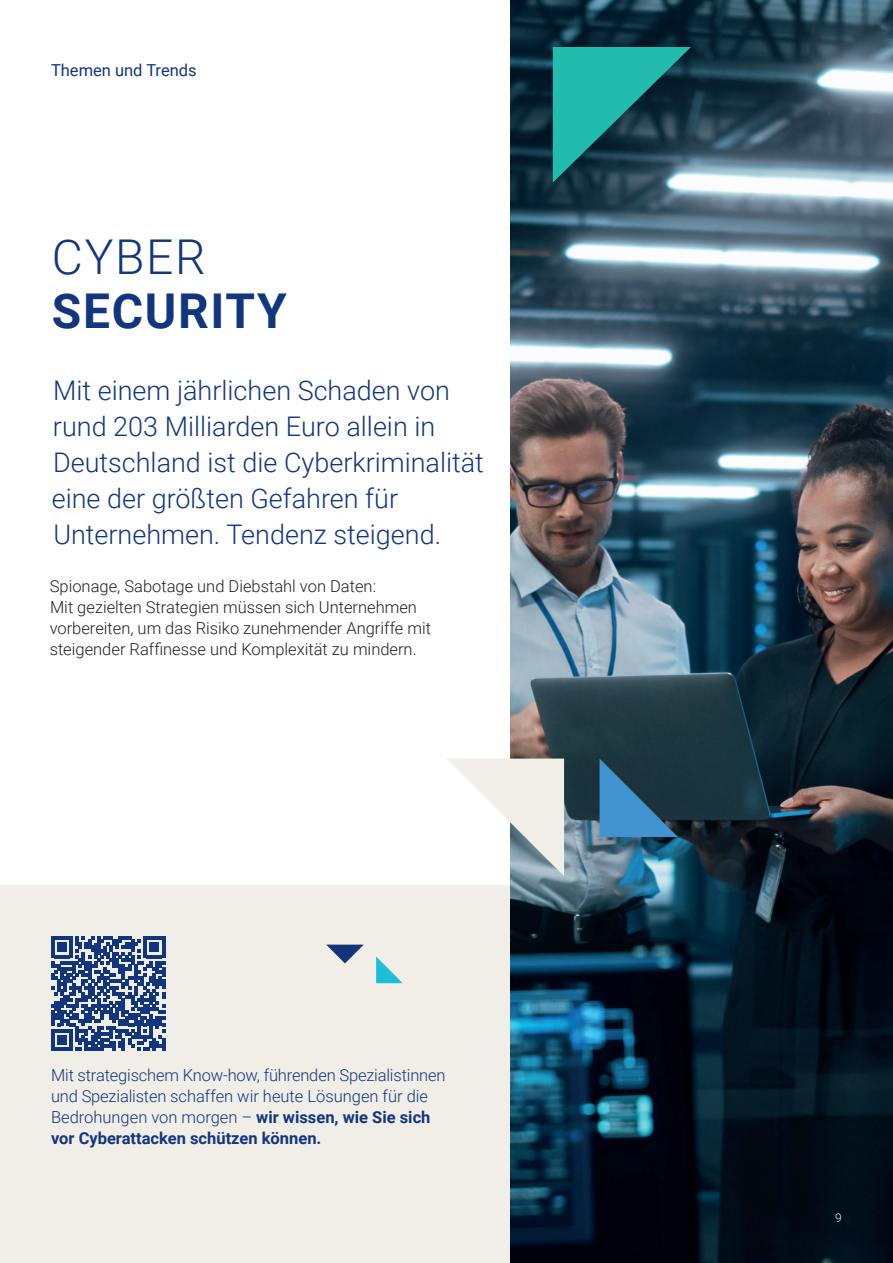
<style>
.page{position:relative;width:893px;height:1263px;background:#fff}
.page>*{position:absolute;margin:0;border:0;box-sizing:border-box;transform-origin:0 0}
.t1{font:700 48px "Roboto";letter-spacing:.035em;color:#11367e}
.t2{font:300 48px "Roboto";letter-spacing:.035em;color:#11367e}
.t3{font:300 27px/36px "Roboto";color:#11367e}
.t4{font:300 16.5px/21px "Roboto";color:#231f20}
.t5{font:300 16.5px/21px "Roboto";letter-spacing:-.01em;color:#11367e}
.t6{font:16.5px "Roboto";color:#11367e}
.t7{font:300 12px "Roboto";color:#f1ede7}
.s1{font-weight:700}
</style>
<div class="page">
<div style="left:0;top:886px;width:510px;height:377px;background:#f1ede7"></div>
<img style="left:510px;top:0;width:383px;height:1263px">
<svg style="left:553px;top:47px;width:138px;height:136px;background:#207c7d"></svg>
<svg style="left:447px;top:759px;width:117px;height:117px"></svg>
<svg style="left:600px;top:759px;width:78px;height:78px;background:#2e6385"></svg>
<svg style="left:326px;top:945px;width:38px;height:18px"></svg>
<svg style="left:376px;top:956px;width:27px;height:27px"></svg>
<svg style="left:51px;top:937px;width:114px;height:114px"></svg>
<p class="t6" style="left:51px;top:58px;width:147px">Themen und Trends</p>
<h1 class="t2" style="left:52px;top:223px;width:155px">CYBER</h1>
<h1 class="t1" style="left:52px;top:277px;width:236px">SECURITY</h1>
<h2 class="t3" style="left:52px;top:371px;width:434px">Mit einem jährlichen Schaden von rund 203 Milliarden Euro allein in Deutschland ist die Cyberkriminalität eine der größten Gefahren für Unternehmen. Tendenz steigend.</h2>
<p class="t4" style="left:50px;top:575px;width:383px">Spionage, Sabotage und Diebstahl von Daten:<br>Mit gezielten Strategien müssen sich Unternehmen vorbereiten, um das Risiko zunehmender Angriffe mit steigender Raffinesse und Komplexität zu mindern.</p>
<p class="t5" style="left:51px;top:1064px;width:396px">Mit strategischem Know-how, führenden Spezialistinnen und Spezialisten schaffen wir heute Lösungen für die Bedrohungen von morgen – <span class="s1">wir wissen, wie Sie sich vor Cyberattacken schützen können.</span></p>
<p class="t7" style="left:835px;top:1209px;width:8px">9</p>
</div>
